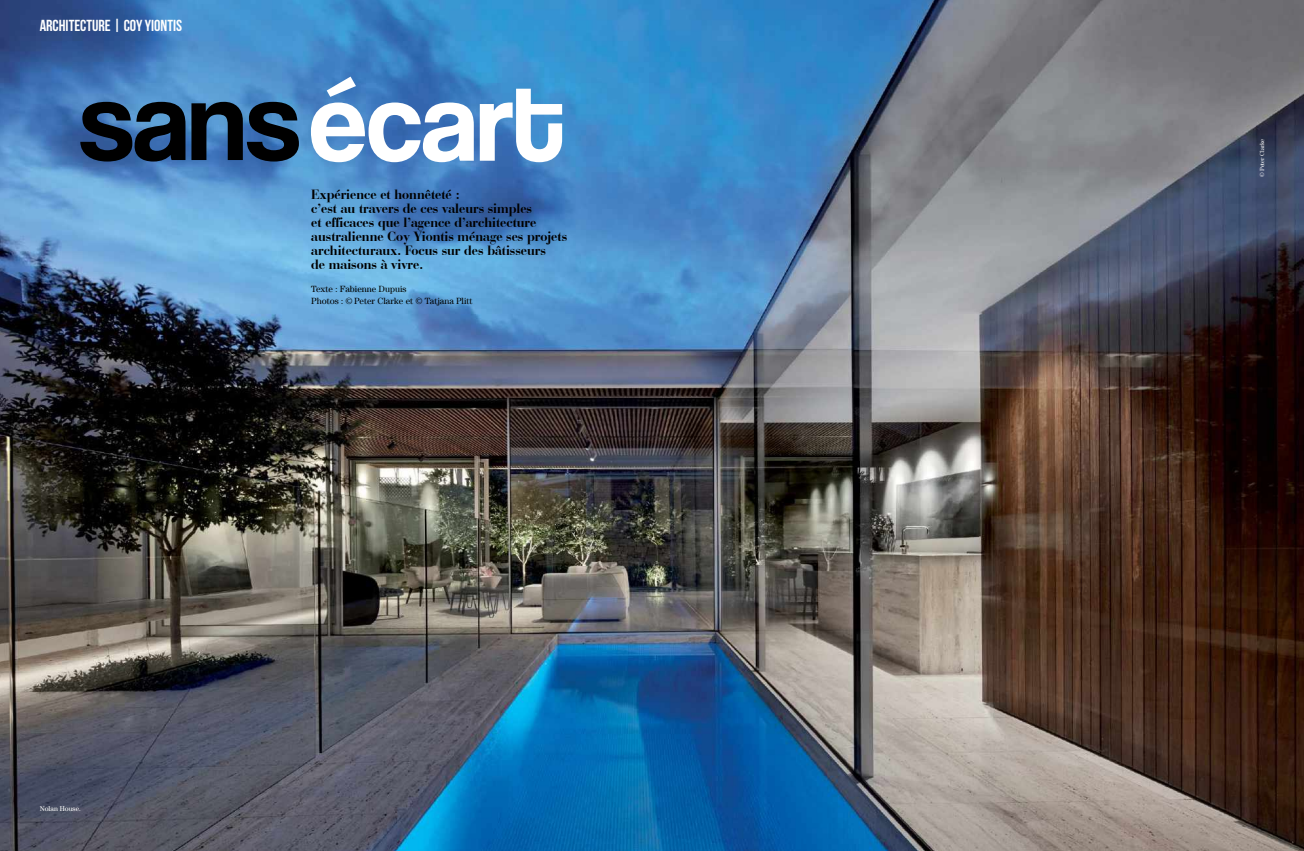
<style>
.page{position:relative;width:1304px;height:851px;background:#fff}
.page>*{position:absolute;margin:0;border:0;box-sizing:border-box;transform-origin:0 0}
.t1{font:16px "Bebas Neue";color:#fff}
.t2{font:700 14px/14.2px "Bauer Bodoni BT";color:#000}
.t3{font:9px/11.3px "Century LT";color:#000}
.t4{font:7px "Century LT";color:#fff}
.t5{font:6px "Century LT";letter-spacing:-.01em;color:#fff}
</style>
<div class="page">
<img style="left:0;top:0;width:1304px;height:850px">
<svg style="left:311px;top:77px;width:251px;height:85px"></svg>
<svg style="left:80px;top:102px;width:219px;height:59px;background:#1c324b"></svg>
<p class="t1" style="left:40px;top:17px;width:144px">ARCHITECTURE | COY YIONTIS</p>
<p class="t2" style="left:311px;top:186px;width:257px">Expérience et honnêteté :<br>c’est au travers de ces valeurs simples<br>et efficaces que l’agence d’architecture australienne Coy Yiontis ménage ses projets architecturaux. Focus sur des bâtisseurs<br>de maisons à vivre.</p>
<p class="t3" style="left:311px;top:283px;width:163px">Texte : Fabienne Dupuis<br>Photos : © Peter Clarke et © Tatjana Plitt</p>
<p class="t4" style="left:40px;top:804px;width:43px">Nolan House.</p>
<p class="t5" style="left:1259px;top:177px;width:40px;rotate:-90deg">© Peter Clarke</p>
</div>
